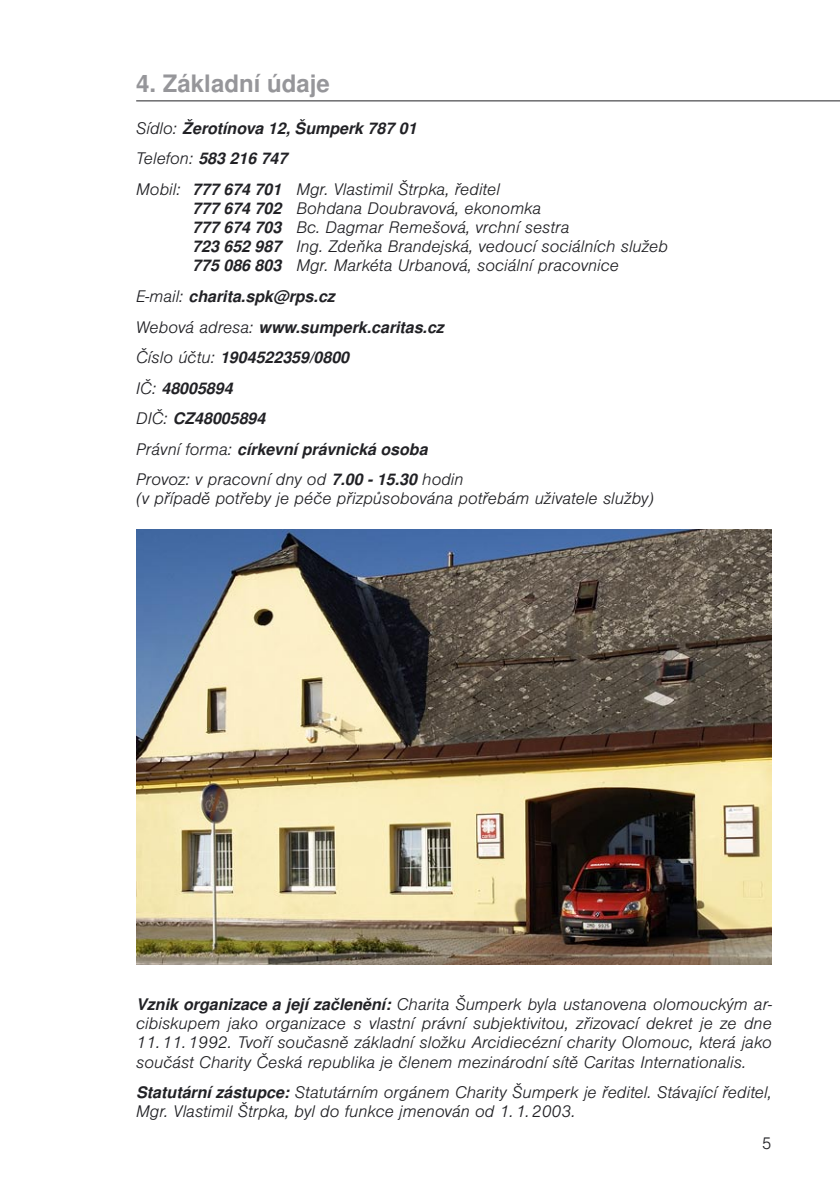
<style>
.page{position:relative;width:840px;height:1191px;background:#fff}
.page>*{position:absolute;margin:0;border:0;box-sizing:border-box;transform-origin:0 0}
.Nadpis_velký{font:700 24px "Nimbus San L";color:#96969a}
.Text_základní{font:italic 300 16px/19.2px "Nimbus San L";color:#212125}
.Text_základní-2{font:italic 700 16px "Nimbus San L";color:#212125}
.t1{font:300 16px "Nimbus San L";color:#212125}
.s1{font-weight:300}
.s2{font-weight:700}
</style>
<div class="page">
<hr style="left:136px;top:100px;width:703px;height:1px;background:#212125">
<img style="left:136px;top:530px;width:635px;height:434px">
<p class="Nadpis_velký" style="left:136px;top:69px;width:195px">4. Základní údaje</p>
<p class="Text_základní-2" style="left:136px;top:118px;width:282px"><span class="s1">Sídlo:</span> Žerotínova 12, Šumperk 787 01</p>
<p class="Text_základní-2" style="left:136px;top:149px;width:153px"><span class="s1">Telefon:</span> 583 216 747</p>
<p class="Text_základní" style="left:192px;top:179px;width:477px;text-indent:-56px">Mobil: <span class="s2">777 674 701</span> Mgr. Vlastimil Štrpka, ředitel<br><span class="s2">777 674 702</span> Bohdana Doubravová, ekonomka<br><span class="s2">777 674 703</span> Bc. Dagmar Remešová, vrchní sestra<br><span class="s2">723 652 987</span> Ing. Zdeňka Brandejská, vedoucí sociálních služeb <span class="s2">775 086 803</span> Mgr. Markéta Urbanová, sociální pracovnice</p>
<p class="Text_základní-2" style="left:136px;top:287px;width:200px"><span class="s1">E-mail:</span> charita.spk@rps.cz</p>
<p class="Text_základní-2" style="left:136px;top:317px;width:309px"><span class="s1">Webová adresa:</span> www.sumperk.caritas.cz</p>
<p class="Text_základní-2" style="left:136px;top:348px;width:214px"><span class="s1">Číslo účtu:</span> 1904522359/0800</p>
<p class="Text_základní-2" style="left:136px;top:378px;width:98px"><span class="s1">IČ:</span> 48005894</p>
<p class="Text_základní-2" style="left:136px;top:409px;width:131px"><span class="s1">DIČ:</span> CZ48005894</p>
<p class="Text_základní-2" style="left:136px;top:439px;width:293px"><span class="s1">Právní forma:</span> církevní právnická osoba</p>
<p class="Text_základní" style="left:136px;top:470px;width:519px">Provoz: v pracovní dny od <span class="s2">7.00 - 15.30</span> hodin<br>(v případě potřeby je péče přizpůsobována potřebám uživatele služby)</p>
<p class="Text_základní" style="left:136px;top:994px;width:637px"><span class="s2">Vznik organizace a její začlenění:</span> Charita Šumperk byla ustanovena olomouckým ar&shy;cibiskupem jako organizace s vlastní právní subjektivitou, zřizovací dekret je ze dne</p>
<p class="Text_základní" style="left:136px;top:1033px;width:637px">11. 11. 1992. Tvoří současně základní složku Arcidiecézní charity Olomouc, která jako součást Charity Česká republika je členem mezinárodní sítě Caritas Internationalis.</p>
<p class="Text_základní" style="left:136px;top:1083px;width:636px"><span class="s2">Statutární zástupce:</span> Statutárním orgánem Charity Šumperk je ředitel. Stávající ředitel,<br>Mgr. Vlastimil Štrpka, byl do funkce jmenován od 1. 1. 2003.</p>
<p class="t1" style="left:761px;top:1134px;width:11px">5</p>
</div>
